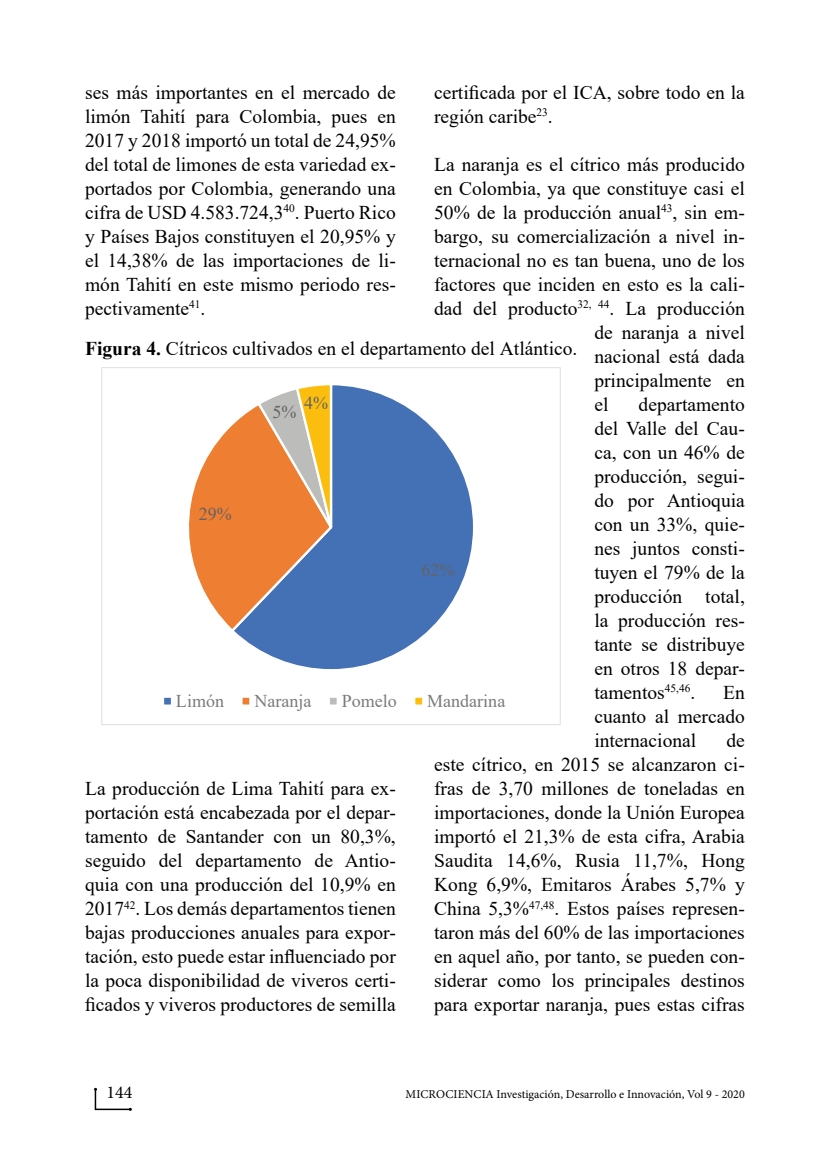
<style>
.page{position:relative;width:830px;height:1170px;background:#fff}
.page>*{position:absolute;margin:0;border:0;box-sizing:border-box;transform-origin:0 0}
.t1{font:19.5px/24px "Times New Roman";color:#000;text-align:justify}
.t2{font:18px "Times New Roman";color:#7b7b7b}
.t3{font:18px "Times New Roman";color:#646363}
.t4{font:18px "Minion Pro";color:#000}
.t5{font:12px "Minion Pro";color:#000}
.s1{font-weight:700}
</style>
<div class="page">
<svg style="left:94px;top:1087px;width:38px;height:23px"></svg>
<svg style="left:237px;top:385px;width:236px;height:285px"></svg>
<svg style="left:189px;top:385px;width:148px;height:249px"></svg>
<div style="left:162px;top:695px;width:11px;height:11px;background:#4470b6;border:2px solid #fff"></div>
<div style="left:240px;top:695px;width:11px;height:11px;background:#ee7e31;border:2px solid #fff"></div>
<div style="left:327px;top:695px;width:12px;height:11px;background:#bcbcbb;border:2px solid #fff"></div>
<div style="left:413px;top:695px;width:11px;height:11px;background:#fcbe0e;border:2px solid #fff"></div>
<p class="t1" style="left:85px;top:79px;width:312px">ses más importantes en el mercado de limón Tahití para Colombia, pues en 2017 y 2018 importó un total de 24,95% del total de limones de esta variedad ex&shy;portados por Colombia, generando una cifra de USD 4.583.724,3<sup>40</sup>. Puerto Rico y Países Bajos constituyen el 20,95% y el 14,38% de las importaciones de li&shy;món Tahití en este mismo periodo res&shy;pectivamente<sup>41</sup>.</p>
<p class="t1" style="left:434px;top:79px;width:312px">certificada por el ICA, sobre todo en la región caribe<sup>23</sup>.</p>
<p class="t1" style="left:434px;top:151px;width:312px">La naranja es el cítrico más producido</p>
<p class="t1" style="left:434px;top:175px;width:312px">en Colombia, ya que constituye casi el</p>
<p class="t1" style="left:434px;top:199px;width:312px">50% de la producción anual<sup>43</sup>, sin em-</p>
<p class="t1" style="left:434px;top:223px;width:312px">bargo, su comercialización a nivel in-</p>
<p class="t1" style="left:434px;top:247px;width:312px">ternacional no es tan buena, uno de los</p>
<p class="t1" style="left:434px;top:271px;width:312px">factores que inciden en esto es la cali-</p>
<p class="t1" style="left:434px;top:295px;width:312px">dad del producto<sup>32,</sup> <sup>44</sup>. La producción</p>
<p class="t1" style="left:594px;top:319px;width:152px">de naranja a nivel</p>
<p class="t1" style="left:594px;top:343px;width:152px">nacional está dada</p>
<p class="t1" style="left:594px;top:367px;width:152px">principalmente en</p>
<p class="t1" style="left:594px;top:391px;width:16px">el</p>
<p class="t1" style="left:85px;top:336px;width:493px"><span class="s1">Figura 4.</span> Cítricos cultivados en el departamento del Atlántico.</p>
<p class="t3" style="left:304px;top:390px;width:25px">4%</p>
<p class="t1" style="left:594px;top:391px;width:152px;text-indent:44px">departamento del Valle del Cau&shy;ca, con un 46% de producción, segui&shy;do por Antioquia con un 33%, quie&shy;nes juntos consti&shy;tuyen el 79% de la producción total, la producción res&shy;tante se distribuye en otros 18 depar&shy;tamentos<sup>45,46</sup>.</p>
<p class="t3" style="left:272px;top:400px;width:25px">5%</p>
<p class="t3" style="left:198px;top:501px;width:34px">29%</p>
<p class="t3" style="left:421px;top:557px;width:34px">62%</p>
<p class="t1" style="left:594px;top:679px;width:152px;text-indent:129px">En cuanto al mercado internacional</p>
<p class="t2" style="left:176px;top:688px;width:50px">Limón</p>
<p class="t2" style="left:254px;top:688px;width:58px">Naranja</p>
<p class="t2" style="left:341px;top:688px;width:57px">Pomelo</p>
<p class="t2" style="left:427px;top:688px;width:80px">Mandarina</p>
<p class="t1" style="left:434px;top:727px;width:312px;text-indent:292px">de este cítrico, en 2015 se alcanzaron ci&shy;fras de 3,70 millones de toneladas en importaciones, donde la Unión Europea importó el 21,3% de esta cifra, Arabia Saudita 14,6%, Rusia 11,7%, Hong Kong 6,9%, Emitaros Árabes 5,7% y China 5,3%<sup>47,48</sup>. Estos países represen&shy;taron más del 60% de las importaciones en aquel año, por tanto, se pueden con&shy;siderar como los principales destinos para exportar naranja, pues estas cifras</p>
<p class="t1" style="left:85px;top:775px;width:312px">La producción de Lima Tahití para ex&shy;portación está encabezada por el depar&shy;tamento de Santander con un 80,3%, seguido del departamento de Antio&shy;quia con una producción del 10,9% en 2017<sup>42</sup>. Los demás departamentos tienen bajas producciones anuales para expor&shy;tación, esto puede estar influenciado por la poca disponibilidad de viveros certi&shy;ficados y viveros productores de semilla</p>
<p class="t4" style="left:106px;top:1080px;width:27px">144</p>
<p class="t5" style="left:405px;top:1085px;width:340px">MICROCIENCIA Investigación, Desarrollo e Innovación, Vol 9 - 2020</p>
</div>
